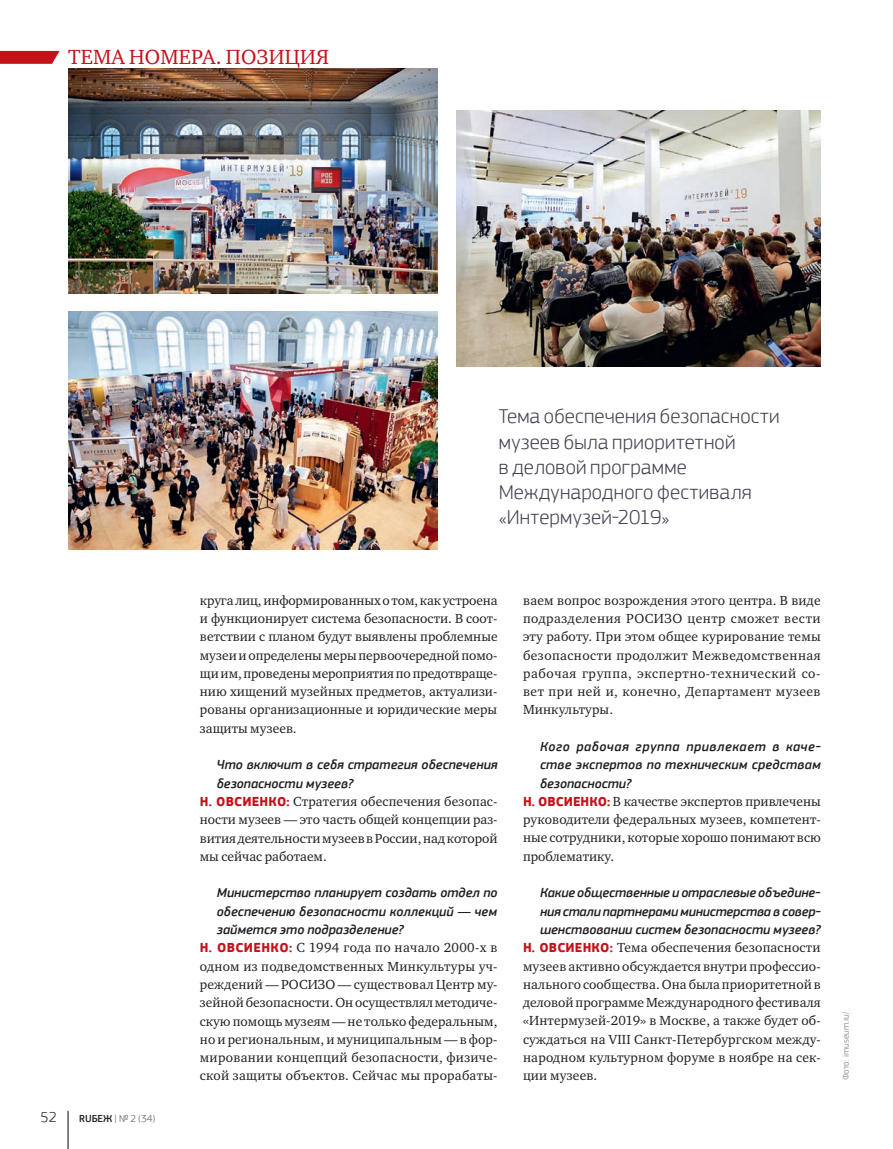
<style>
.page{position:relative;width:893px;height:1149px;background:#fff}
.page>*{position:absolute;margin:0;border:0;box-sizing:border-box;transform-origin:0 0}
.t1{font:300 21px/25.2px "PF Square Sans Pro";letter-spacing:.01em;color:#444250}
.t2{font:21px "Charter ITC";letter-spacing:.01em;color:#c4121a}
.t3{font:300 15px "PF Square Sans Pro";color:#231f20}
.t4{font:13.5px/18.3px "Charter ITC";letter-spacing:.01em;color:#231f20;text-align:justify}
.t5{font:italic 500 13.5px/18.3px "PF Square Sans Pro";color:#231f20;text-align:justify}
.t6{font:300 10.5px "PF Square Sans Pro";color:#57585a}
.t7{font:9px "PF Square Sans Pro";color:#939598}
.s1{font-weight:500;color:#231f20}
.s2{font-family:"PF Square Sans Pro";font-weight:700;color:#c4121a}
</style>
<div class="page">
<img style="left:456px;top:111px;width:365px;height:256px">
<img style="left:68px;top:68px;width:370px;height:225px">
<img style="left:68px;top:312px;width:370px;height:237px">
<hr style="left:67px;top:1110px;width:2px;height:38px;background:#231f20">
<svg style="left:0;top:51px;width:60px;height:13px"></svg>
<h1 class="t2" style="left:68px;top:43px;width:263px">ТЕМА НОМЕРА. ПОЗИЦИЯ</h1>
<p class="t3" style="left:41px;top:1108px;width:18px">52</p>
<p class="t6" style="left:79px;top:1112px;width:78px"><span class="s1">RUБЕЖ</span> | № 2 (34)</p>
<h1 class="t1" style="left:499px;top:403px;width:282px">Тема обеспечения безопасности музеев была приоритетной<br>в деловой программе<br>Международного фестиваля «Интермузей-2019»</h1>
<p class="t4" style="left:200px;top:590px;width:299px">круга лиц, информированных о том, как устроена и функционирует система безопасности. В соот&shy;ветствии с планом будут выявлены проблемные музеи и определены меры первоочередной помо&shy;щи им, проведены мероприятия по предотвраще&shy;нию хищений музейных предметов, актуализи&shy;рованы организационные и юридические меры защиты музеев.</p>
<p class="t5" style="left:217px;top:755px;width:282px">Что включит в себя стратегия обеспечения безопасности музеев?</p>
<p class="t4" style="left:200px;top:792px;width:299px"><span class="s2">Н. ОВСИЕНКО:</span> Стратегия обеспечения безопас&shy;ности музеев — это часть общей концепции раз&shy;вития деятельности музеев в России, над которой мы сейчас работаем.</p>
<p class="t5" style="left:217px;top:883px;width:282px">Министерство планирует создать отдел по обеспечению безопасности коллекций — чем займется это подразделение?</p>
<p class="t4" style="left:200px;top:938px;width:299px"><span class="s2">Н. ОВСИЕНКО:</span> С 1994 года по начало 2000-х в одном из подведомственных Минкультуры уч&shy;реждений — РОСИЗО — существовал Центр му&shy;зейной безопасности. Он осуществлял методиче&shy;скую помощь музеям — не только федеральным, но и региональным, и муниципальным— в фор&shy;мировании концепций безопасности, физиче&shy;ской защиты объектов. Сейчас мы прорабаты-</p>
<p class="t4" style="left:523px;top:590px;width:299px">ваем вопрос возрождения этого центра. В виде подразделения РОСИЗО центр сможет вести эту работу. При этом общее курирование темы безопасности продолжит Межведомственная рабочая группа, экспертно-технический со&shy;вет при ней и, конечно, Департамент музеев Минкультуры.</p>
<p class="t5" style="left:540px;top:737px;width:282px">Кого рабочая группа привлекает в каче&shy;стве экспертов по техническим средствам безопасности?</p>
<p class="t4" style="left:523px;top:791px;width:299px"><span class="s2">Н. ОВСИЕНКО:</span> В качестве экспертов привлечены руководители федеральных музеев, компетент&shy;ные сотрудники, которые хорошо понимают всю проблематику.</p>
<p class="t5" style="left:540px;top:883px;width:282px">Какие общественные и отраслевые объедине&shy;ния стали партнерами министерства в совер&shy;шенствовании систем безопасности музеев?</p>
<p class="t4" style="left:523px;top:938px;width:299px"><span class="s2">Н. ОВСИЕНКО:</span> Тема обеспечения безопасности музеев активно обсуждается внутри профессио&shy;нального сообщества. Она была приоритетной в деловой программе Международного фестиваля «Интермузей-2019» в Москве, а также будет об&shy;суждаться на VIII Санкт-Петербургском между&shy;народном культурном форуме в ноябре на сек&shy;ции музеев.</p>
<p class="t7" style="left:840px;top:1080px;width:70px;rotate:-90deg">Фото: imuseum.ru/</p>
</div>
